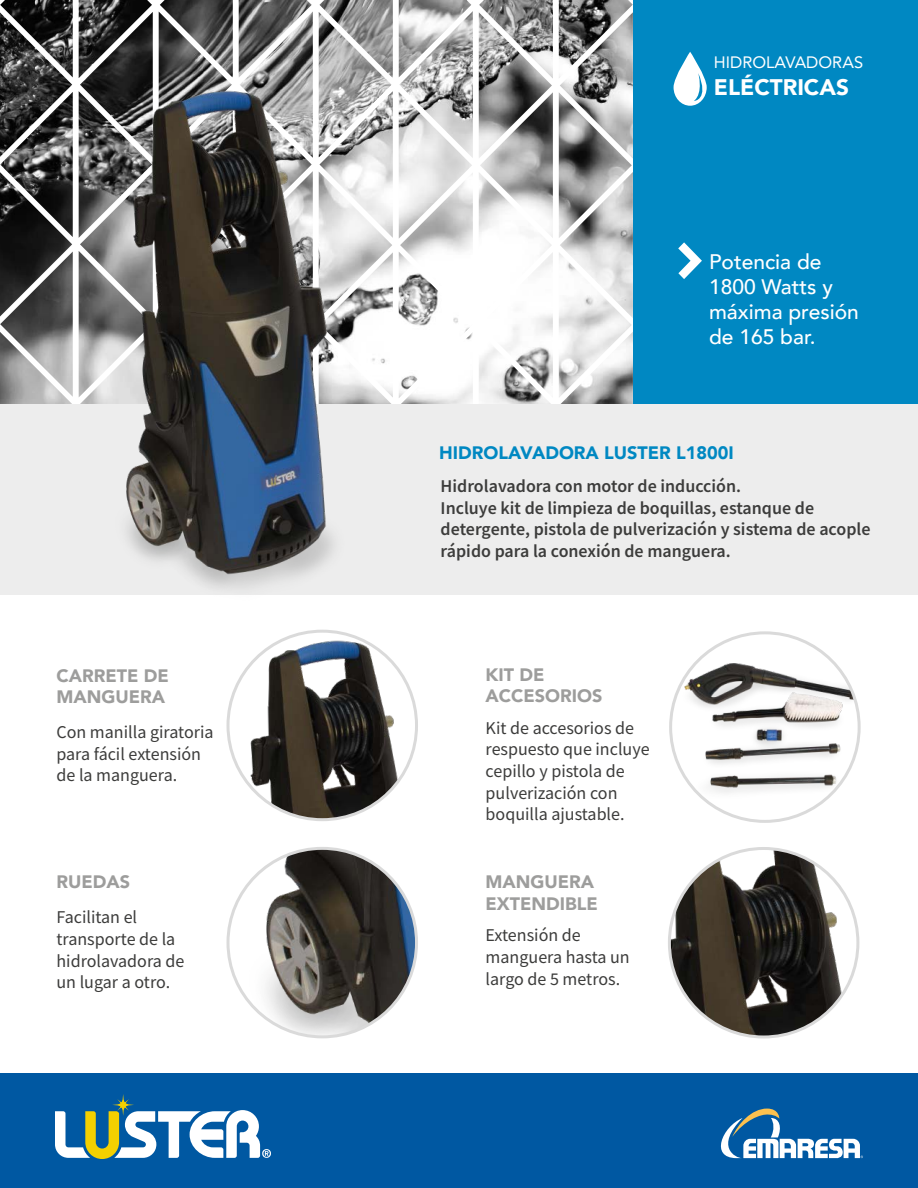
<style>
.page{position:relative;width:918px;height:1188px;background:#fff}
.page>*{position:absolute;margin:0;border:0;box-sizing:border-box;transform-origin:0 0}
.t1{font:900 22.5px "Avenir";color:#fff}
.t2{font:500 21px/25.2px "Avenir";color:#fff}
.t3{font:18px/21.6px "Source Sans Pro";color:#3c3c3b}
.t4{font:600 18px/21.6px "Source Sans Pro";color:#3c3c3b}
.t5{font:900 18px/21.6px "Avenir";color:#9d9d9c}
.t6{font:900 18px "Avenir";color:#0088c2}
.t7{font:16.5px "Avenir";color:#fff}
</style>
<div class="page">
<img style="left:228px;top:631px;width:189px;height:189px;border-radius:94px">
<img style="left:669px;top:848px;width:189px;height:189px;border-radius:94px">
<div style="left:0;top:404px;width:918px;height:191px;background:#ededed"></div>
<img style="left:0;top:0;width:633px;height:404px">
<div style="left:633px;top:0;width:285px;height:404px;background:#0088c2"></div>
<svg style="left:678px;top:242px;width:24px;height:37px"></svg>
<img style="left:673px;top:643px;width:184px;height:159px">
<img style="left:228px;top:848px;width:189px;height:189px;border-radius:94px">
<img style="left:30px;top:47px;width:395px;height:541px">
<svg style="left:674px;top:52px;width:33px;height:54px"></svg>
<div style="left:0;top:1074px;width:918px;height:114px;background:#0058a2"></div>
<svg style="left:55px;top:1110px;width:216px;height:49px"></svg>
<svg style="left:106px;top:1088px;width:34px;height:34px"></svg>
<svg style="left:114px;top:1096px;width:18px;height:18px"></svg>
<svg style="left:720px;top:1109px;width:143px;height:49px"></svg>
<p class="t7" style="left:714px;top:49px;width:151px">HIDROLAVADORAS</p>
<p class="t1" style="left:714px;top:68px;width:136px">ELÉCTRICAS</p>
<p class="t2" style="left:709px;top:248px;width:151px">Potencia de<br>1800 Watts y máxima presión de 165 bar.</p>
<p class="t6" style="left:439px;top:437px;width:296px">HIDROLAVADORA LUSTER L1800I</p>
<p class="t4" style="left:441px;top:475px;width:431px">Hidrolavadora con motor de inducción.<br>Incluye kit de limpieza de boquillas, estanque de detergente, pistola de pulverización y sistema de acople rápido para la conexión de manguera.</p>
<p class="t5" style="left:57px;top:664px;width:114px">CARRETE DE<br>MANGUERA</p>
<p class="t5" style="left:486px;top:663px;width:118px">KIT DE<br>ACCESORIOS</p>
<p class="t3" style="left:56px;top:721px;width:159px">Con manilla giratoria para fácil extensión de la manguera.</p>
<p class="t3" style="left:486px;top:717px;width:166px">Kit de accesorios de respuesto que incluye cepillo y pistola de pulverización con boquilla ajustable.</p>
<p class="t5" style="left:57px;top:870px;width:75px">RUEDAS</p>
<p class="t5" style="left:486px;top:871px;width:114px">MANGUERA<br>EXTENDIBLE</p>
<p class="t3" style="left:57px;top:906px;width:129px">Facilitan el transporte de la hidrolavadora de un lugar a otro.</p>
<p class="t3" style="left:486px;top:924px;width:146px">Extensión de manguera hasta un largo de 5 metros.</p>
</div>
